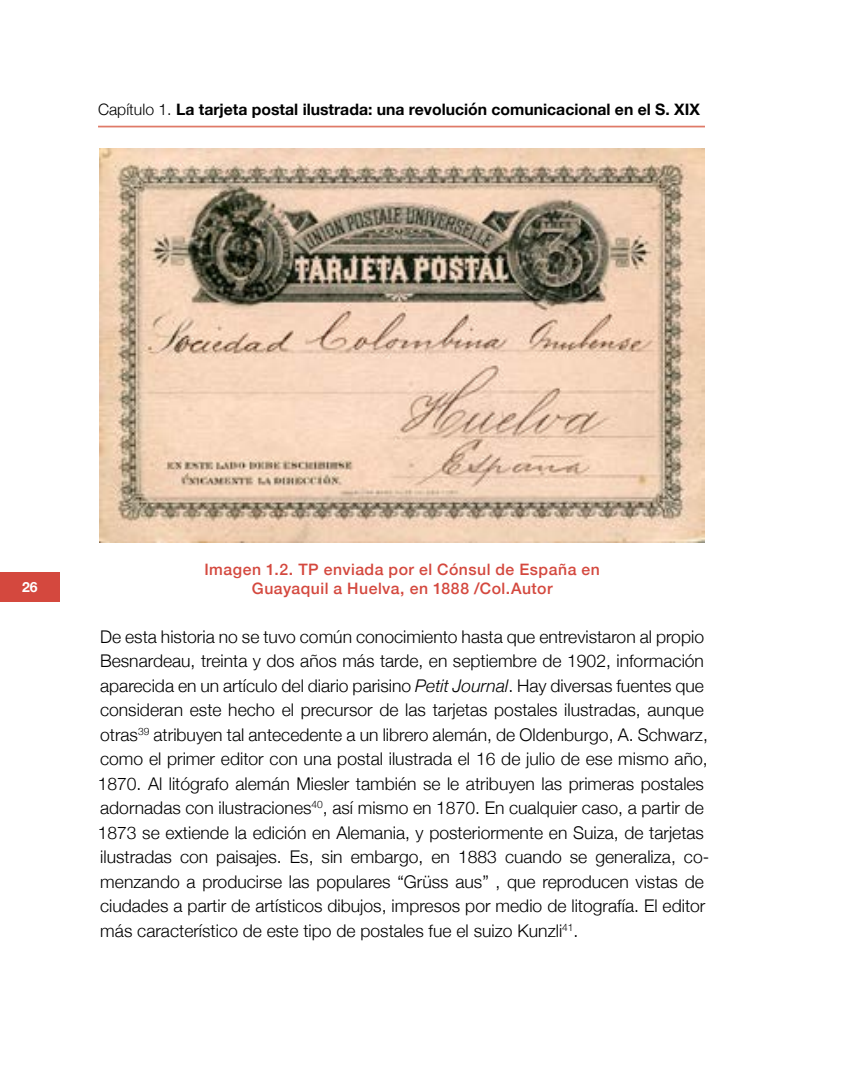
<style>
.page{position:relative;width:844px;height:1092px;background:#fff}
.page>*{position:absolute;margin:0;border:0;box-sizing:border-box;transform-origin:0 0}
.t1{font:300 17.5px/24.5px "Helvetica Neue";color:#000}
.t2{font:500 15.75px/18.9px "Helvetica Neue";letter-spacing:.03em;color:#d4483e;text-align:center}
.t3{font:700 15.75px "Helvetica Neue";color:#000}
.t4{font:700 14px "Helvetica Neue";color:#fff}
.s1{font-weight:300}
.s2{font-style:italic}
</style>
<div class="page">
<div style="left:0;top:572px;width:60px;height:29px;background:#d4483e"></div>
<hr style="left:98px;top:126px;width:606px;height:1px;background:#df7a68">
<img style="left:99px;top:149px;width:605px;height:393px">
<p class="t3" style="left:98px;top:97px;width:603px"><span class="s1">Capítulo 1.</span> La tarjeta postal ilustrada: una revolución comunicacional en el S. XIX</p>
<p class="t4" style="left:22px;top:575px;width:17px">26</p>
<p class="t2" style="left:204px;top:558px;width:397px">Imagen 1.2. TP enviada por el Cónsul de España en<br>Guayaquil a Huelva, en 1888 /Col.Autor</p>
<p class="t1" style="left:98px;top:622px;width:613px">De esta historia no se tuvo común conocimiento hasta que entrevistaron al propio Besnardeau, treinta y dos años más tarde, en septiembre de 1902, información aparecida en un artículo del diario parisino <span class="s2">Petit Journal</span>. Hay diversas fuentes que consideran este hecho el precursor de las tarjetas postales ilustradas, aunque otras<sup>39</sup> atribuyen tal antecedente a un librero alemán, de Oldenburgo, A. Schwarz, como el primer editor con una postal ilustrada el 16 de julio de ese mismo año, 1870. Al litógrafo alemán Miesler también se le atribuyen las primeras postales adornadas con ilustraciones<sup>40</sup>, así mismo en 1870. En cualquier caso, a partir de 1873 se extiende la edición en Alemania, y posteriormente en Suiza, de tarjetas ilustradas con paisajes. Es, sin embargo, en 1883 cuando se generaliza, co&shy;menzando a producirse las populares “Grüss aus” , que reproducen vistas de ciudades a partir de artísticos dibujos, impresos por medio de litografía. El editor más característico de este tipo de postales fue el suizo Kunzli<sup>41</sup>.</p>
</div>
